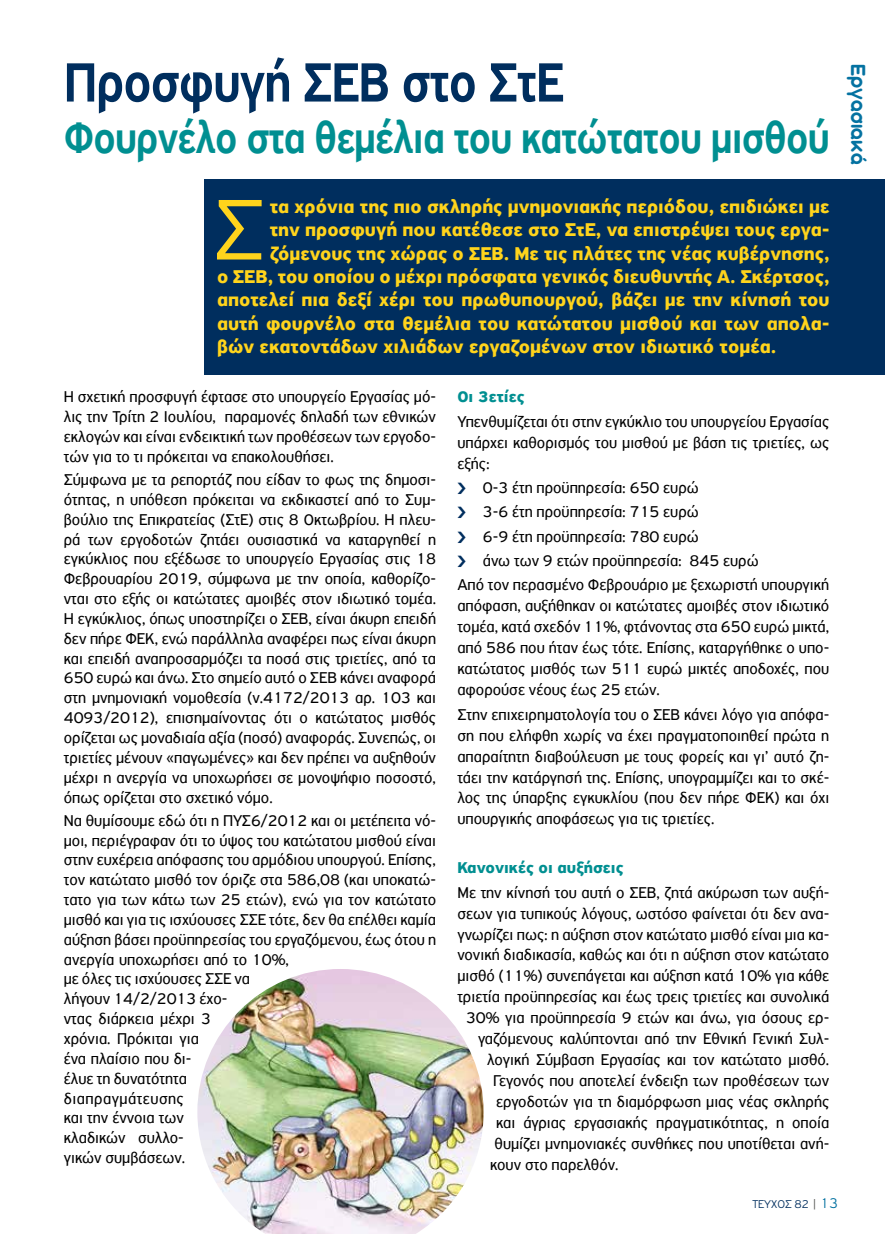
<style>
.page{position:relative;width:885px;height:1234px;background:#fff}
.page>*{position:absolute;margin:0;border:0;box-sizing:border-box;transform-origin:0 0}
.t1{font:300 91.35px "PF Highway Sans Pro";color:#ffd41c}
.t2{font:500 58.65px "PF Highway Sans Pro";letter-spacing:-.02em;color:#002e5e;scale:.87 1}
.t3{font:500 46.5px "PF Highway Sans Pro";letter-spacing:-.02em;color:#008f91;scale:.87 1}
.t4{font:22.05px "Aka Acid GR Soft Ice Cream";letter-spacing:.01em;color:#0472a1;scale:.95 1}
.t5{font:700 19.5px "PF Highway Sans Pro";color:#ffd41c}
.t6{font:16.5px/19.8px "PF Highway Sans Pro";color:#000;text-align:justify}
.t7{font:700 16.5px "PF Highway Sans Pro";color:#008f91}
.t8{font:300 12px "PF Highway Gothic";color:#002e5e}
.s1{color:#525451}
.s2{font-size:15px;color:#0472a1}
</style>
<div class="page">
<div style="left:204px;top:179px;width:680px;height:195px;background:#002e5e"></div>
<img style="left:197px;top:969px;width:286px;height:264px">
<h2 class="t2" style="left:64px;top:48px;width:576px">Προσφυγή ΣΕΒ στο ΣτΕ</h2>
<h3 class="t3" style="left:64px;top:111px;width:881px">Φουρνέλο στα θεμέλια του κατώτατου μισθού</h3>
<h3 class="t4" style="left:869px;top:64px;width:107px;rotate:90deg">Εργασιακά</h3>
<h1 class="t1" style="left:213px;top:176px;width:53px">Σ</h1>
<p class="t5" style="left:269px;top:195px;width:561px">τα χρόνια της πιο σκληρής μνημονιακής περιόδου, επιδιώκει με</p>
<p class="t5" style="left:269px;top:218px;width:561px">την προσφυγή που κατέθεσε στο ΣτΕ, να επιστρέψει τους εργα-</p>
<p class="t5" style="left:269px;top:242px;width:561px">ζόμενους της χώρας ο ΣΕΒ. Με τις πλάτες της νέας κυβέρνησης,</p>
<p class="t5" style="left:217px;top:265px;width:614px">ο ΣΕΒ, του οποίου ο μέχρι πρόσφατα γενικός διευθυντής Α. Σκέρτσος,</p>
<p class="t5" style="left:217px;top:288px;width:614px">αποτελεί πια δεξί χέρι του πρωθυπουργού, βάζει με την κίνησή του</p>
<p class="t5" style="left:217px;top:312px;width:614px">αυτή φουρνέλο στα θεμέλια του κατώτατου μισθού και των απολα-</p>
<p class="t5" style="left:217px;top:335px;width:561px">βών εκατοντάδων χιλιάδων εργαζομένων στον ιδιωτικό τομέα.</p>
<p class="t6" style="left:64px;top:387px;width:374px">Η σχετική προσφυγή έφτασε στο υπουργείο Εργασίας μό&shy;λις την Τρίτη 2 Ιουλίου, παραμονές δηλαδή των εθνικών εκλογών και είναι ενδεικτική των προθέσεων των εργοδο&shy;τών για το τι πρόκειται να επακολουθήσει.</p>
<p class="t6" style="left:64px;top:469px;width:374px">Σύμφωνα με τα ρεπορτάζ που είδαν το φως της δημοσι&shy;ότητας, η υπόθεση πρόκειται να εκδικαστεί από το Συμ&shy;βούλιο της Επικρατείας (ΣτΕ) στις 8 Οκτωβρίου. Η πλευ&shy;ρά των εργοδοτών ζητάει ουσιαστικά να καταργηθεί η εγκύκλιος που εξέδωσε το υπουργείο Εργασίας στις 18<br>Φεβρουαρίου 2019, σύμφωνα με την οποία, καθορίζο&shy;νται στο εξής οι κατώτατες αμοιβές στον ιδιωτικό τομέα.<br>Η εγκύκλιος, όπως υποστηρίζει ο ΣΕΒ, είναι άκυρη επειδή δεν πήρε ΦΕΚ, ενώ παράλληλα αναφέρει πως είναι άκυρη και επειδή αναπροσαρμόζει τα ποσά στις τριετίες, από τα 650 ευρώ και άνω. Στο σημείο αυτό ο ΣΕΒ κάνει αναφορά στη μνημονιακή νομοθεσία (ν.4172/2013 αρ. 103 και 4093/2012), επισημαίνοντας ότι ο κατώτατος μισθός ορίζεται ως μοναδιαία αξία (ποσό) αναφοράς. Συνεπώς, οι τριετίες μένουν «παγωμένες» και δεν πρέπει να αυξηθούν μέχρι η ανεργία να υποχωρήσει σε μονοψήφιο ποσοστό, όπως ορίζεται στο σχετικό νόμο.</p>
<p class="t6" style="left:64px;top:810px;width:374px;text-align:left">Να θυμίσουμε εδώ ότι η ΠΥΣ6/2012 και οι μετέπειτα νό&shy;μοι, περιέγραφαν ότι το ύψος του κατώτατου μισθού είναι στην ευχέρεια απόφασης του αρμόδιου υπουργού. Επίσης, τον κατώτατο μισθό τον όριζε στα 586,08 (και υποκατώ&shy;τατο για των κάτω των 25 ετών), ενώ για τον κατώτατο μισθό και για τις ισχύουσες ΣΣΕ τότε, δεν θα επέλθει καμία αύξηση βάσει προϋπηρεσίας του εργαζόμενου, έως ότου η ανεργία υποχωρήσει από το 10%,<br>με όλες τις ισχύουσες ΣΣΕ να<br>λήγουν 14/2/2013 έχο-<br>ντας διάρκεια μέχρι 3<br>χρόνια. Πρόκιται για<br>ένα πλαίσιο που δι-<br>έλυε τη δυνατότητα<br>διαπραγμάτευσης<br>και την έννοια των<br>κλαδικών συλλο-<br>γικών συμβάσεων.</p>
<p class="t7" style="left:457px;top:387px;width:69px">Οι 3ετίες</p>
<p class="t6" style="left:457px;top:410px;width:373px;line-height:21px">Υπενθυμίζεται ότι στην εγκύκλιο του υπουργείου Εργασίας υπάρχει καθορισμός του μισθού με βάση τις τριετίες, ως εξής:</p>
<p class="t6" style="left:483px;top:477px;width:217px">0-3 έτη προϋπηρεσία: 650 ευρώ</p>
<p class="t6" style="left:483px;top:502px;width:217px">3-6 έτη προϋπηρεσία: 715 ευρώ</p>
<p class="t6" style="left:483px;top:526px;width:217px">6-9 έτη προϋπηρεσία: 780 ευρώ</p>
<p class="t6" style="left:483px;top:550px;width:277px">άνω των 9 ετών προϋπηρεσία: 845 ευρώ</p>
<p class="t6" style="left:457px;top:575px;width:373px">Από τον περασμένο Φεβρουάριο με ξεχωριστή υπουργική</p>
<p class="t6" style="left:457px;top:595px;width:373px;line-height:21px">απόφαση, αυξήθηκαν οι κατώτατες αμοιβές στον ιδιωτικό τομέα, κατά σχεδόν 11%, φτάνοντας στα 650 ευρώ μικτά, από 586 που ήταν έως τότε. Επίσης, καταργήθηκε ο υπο&shy;κατώτατος μισθός των 511 ευρώ μικτές αποδοχές, που αφορούσε νέους έως 25 ετών.</p>
<p class="t6" style="left:457px;top:703px;width:373px;line-height:21px">Στην επιχειρηματολογία του ο ΣΕΒ κάνει λόγο για απόφα&shy;ση που ελήφθη χωρίς να έχει πραγματοποιηθεί πρώτα η απαραίτητη διαβούλευση με τους φορείς και γι’ αυτό ζη&shy;τάει την κατάργησή της. Επίσης, υπογραμμίζει και το σκέ&shy;λος της ύπαρξης εγκυκλίου (που δεν πήρε ΦΕΚ) και όχι υπουργικής αποφάσεως για τις τριετίες.</p>
<p class="t7" style="left:457px;top:857px;width:167px">Κανονικές οι αυξήσεις</p>
<p class="t6" style="left:457px;top:882px;width:373px">Με την κίνησή του αυτή ο ΣΕΒ, ζητά ακύρωση των αυξή-</p>
<p class="t6" style="left:457px;top:902px;width:373px">σεων για τυπικούς λόγους, ωστόσο φαίνεται ότι δεν ανα-</p>
<p class="t6" style="left:457px;top:923px;width:373px">γνωρίζει πως: η αύξηση στον κατώτατο μισθό είναι μια κα-</p>
<p class="t6" style="left:457px;top:944px;width:373px">νονική διαδικασία, καθώς και ότι η αύξηση στον κατώτατο</p>
<p class="t6" style="left:457px;top:965px;width:373px">μισθό (11%) συνεπάγεται και αύξηση κατά 10% για κάθε</p>
<p class="t6" style="left:457px;top:986px;width:373px">τριετία προϋπηρεσίας και έως τρεις τριετίες και συνολικά</p>
<p class="t6" style="left:466px;top:1007px;width:365px">30% για προϋπηρεσία 9 ετών και άνω, για όσους ερ-</p>
<p class="t6" style="left:478px;top:1028px;width:353px">γαζόμενους καλύπτονται από την Εθνική Γενική Συλ-</p>
<p class="t6" style="left:487px;top:1049px;width:344px">λογική Σύμβαση Εργασίας και τον κατώτατο μισθό.</p>
<p class="t6" style="left:493px;top:1070px;width:338px">Γεγονός που αποτελεί ένδειξη των προθέσεων των</p>
<p class="t6" style="left:496px;top:1091px;width:335px">εργοδοτών για τη διαμόρφωση μιας νέας σκληρής</p>
<p class="t6" style="left:496px;top:1112px;width:335px">και άγριας εργασιακής πραγματικότητας, η οποία</p>
<p class="t6" style="left:494px;top:1133px;width:336px">θυμίζει μνημονιακές συνθήκες που υποτίθεται ανή-</p>
<p class="t6" style="left:490px;top:1154px;width:130px">κουν στο παρελθόν.</p>
<p class="t8" style="left:752px;top:1197px;width:87px">ΤΕΥΧΟΣ 82 <span class="s1">|</span> <span class="s2">13</span></p>
</div>
